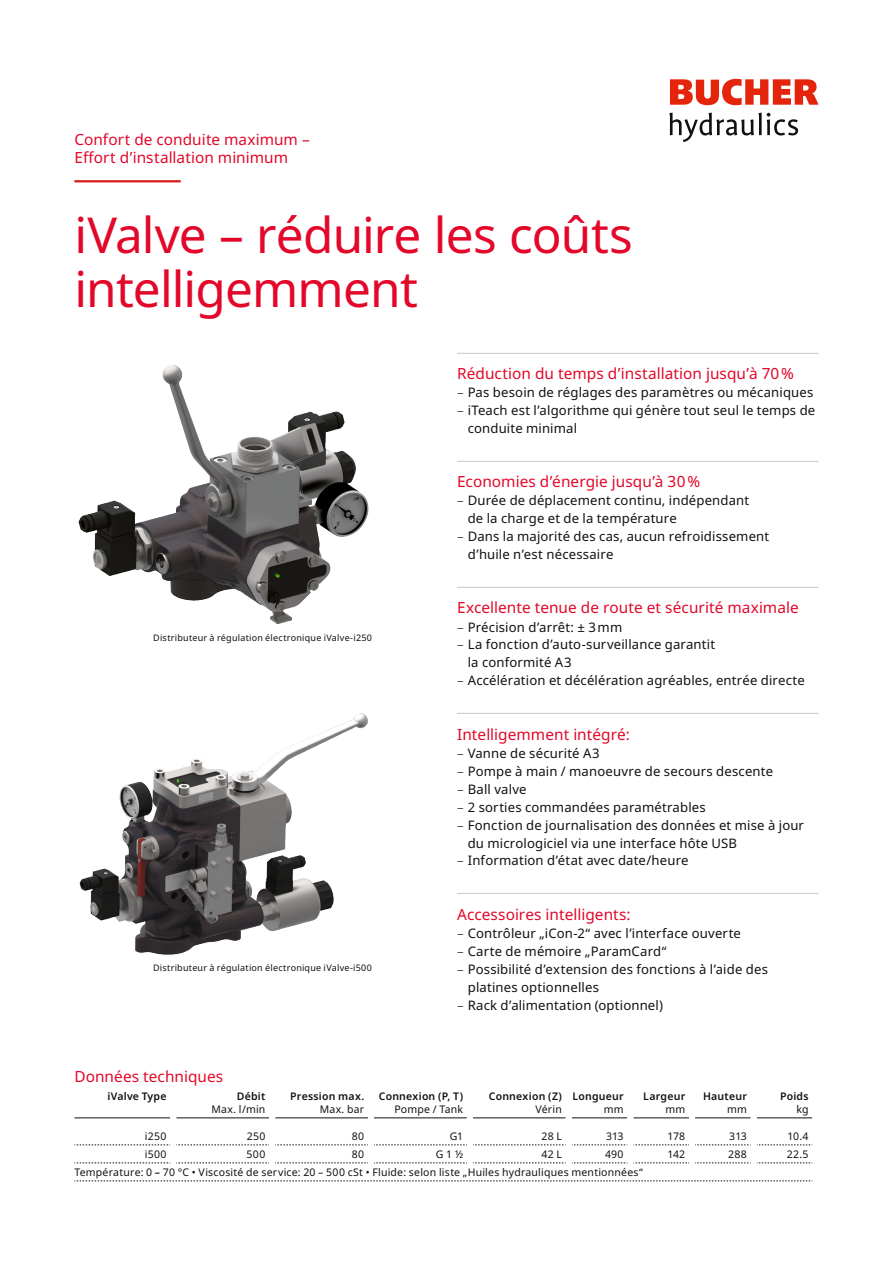
<style>
.page{position:relative;width:893px;height:1263px;background:#fff}
.page>*{position:absolute;margin:0;border:0;box-sizing:border-box;transform-origin:0 0}
.t1{font:49.5px/54px "Noto Sans";letter-spacing:-.015em;color:#e30729}
.t2{font:15.3px/18px "Noto Sans";letter-spacing:.005em;color:#e30729}
.t3{font:13.2px/18px "Noto Sans";letter-spacing:.01em;color:#11110f}
.t4{font:10.5px "Noto Sans";letter-spacing:.02em;color:#11110f}
.t5{font:600 10.5px "Noto Sans";letter-spacing:.02em;color:#11110f}
.t6{font:9px "Noto Sans";letter-spacing:.025em;color:#11110f}
.s1{font-weight:300}
.s2{font-weight:600}
</style>
<div class="page">
<img style="left:78px;top:365px;width:291px;height:259px">
<img style="left:79px;top:713px;width:289px;height:242px">
<hr style="left:457px;top:353px;width:362px;height:1px;background:#cccece">
<hr style="left:457px;top:461px;width:362px;height:1px;background:#cccece">
<hr style="left:457px;top:587px;width:362px;height:1px;background:#cccece">
<hr style="left:457px;top:713px;width:362px;height:1px;background:#cccece">
<hr style="left:457px;top:893px;width:362px;height:1px;background:#cccece">
<hr style="left:74px;top:1117px;width:96px;height:1px;background:#11110f">
<svg style="left:74px;top:1180px;width:738px;height:1px"></svg>
<hr style="left:176px;top:1117px;width:93px;height:1px;background:#11110f">
<hr style="left:275px;top:1117px;width:93px;height:1px;background:#11110f">
<hr style="left:374px;top:1117px;width:93px;height:1px;background:#11110f">
<hr style="left:473px;top:1117px;width:93px;height:1px;background:#11110f">
<hr style="left:572px;top:1117px;width:55px;height:1px;background:#11110f">
<hr style="left:633px;top:1117px;width:56px;height:1px;background:#11110f">
<hr style="left:695px;top:1117px;width:56px;height:1px;background:#11110f">
<hr style="left:757px;top:1117px;width:55px;height:1px;background:#11110f">
<svg style="left:74px;top:1144px;width:195px;height:1px"></svg>
<svg style="left:275px;top:1144px;width:93px;height:1px"></svg>
<svg style="left:374px;top:1144px;width:93px;height:1px"></svg>
<svg style="left:473px;top:1144px;width:93px;height:1px"></svg>
<svg style="left:572px;top:1144px;width:117px;height:1px"></svg>
<svg style="left:695px;top:1144px;width:56px;height:1px"></svg>
<svg style="left:757px;top:1144px;width:55px;height:1px"></svg>
<svg style="left:74px;top:1162px;width:195px;height:1px"></svg>
<svg style="left:275px;top:1162px;width:93px;height:1px"></svg>
<svg style="left:374px;top:1162px;width:93px;height:1px"></svg>
<svg style="left:473px;top:1162px;width:93px;height:1px"></svg>
<svg style="left:572px;top:1162px;width:117px;height:1px"></svg>
<svg style="left:695px;top:1162px;width:56px;height:1px"></svg>
<svg style="left:757px;top:1162px;width:55px;height:1px"></svg>
<div style="left:170px;top:1118px;width:6px;height:27px;background:#fff"></div>
<div style="left:627px;top:1118px;width:6px;height:27px;background:#fff"></div>
<div style="left:170px;top:1145px;width:6px;height:18px;background:#fff"></div>
<div style="left:627px;top:1145px;width:6px;height:18px;background:#fff"></div>
<hr style="left:74px;top:180px;width:107px;height:2px;background:#d7191e">
<svg style="left:670px;top:79px;width:148px;height:26px"></svg>
<svg style="left:669px;top:113px;width:129px;height:29px"></svg>
<p class="t2" style="left:74px;top:131px;width:237px">Confort de conduite maximum –<br>Effort d’installation minimum</p>
<h1 class="t1" style="left:74px;top:209px;width:560px">iValve – réduire les coûts intelligemment</h1>
<p class="t2" style="left:457px;top:365px;width:338px">Réduction du temps d’installation jusqu’à 70%</p>
<p class="t3" style="left:457px;top:384px;width:358px"><span class="s1">–</span> Pas besoin de réglages des paramètres ou mécaniques</p>
<p class="t3" style="left:468px;top:402px;width:349px;text-indent:-11px"><span class="s1">–</span> iTeach est l’algorithme qui génère tout seul le temps de conduite minimal</p>
<p class="t6" style="left:153px;top:631px;width:220px">Distributeur à régulation électronique iValve-i250</p>
<p class="t6" style="left:153px;top:962px;width:220px">Distributeur à régulation électronique iValve-i500</p>
<p class="t2" style="left:457px;top:473px;width:245px">Economies d’énergie jusqu’à 30%</p>
<p class="t3" style="left:468px;top:492px;width:283px;text-indent:-11px"><span class="s1">–</span> Durée de déplacement continu, indépendant de la charge et de la température</p>
<p class="t3" style="left:468px;top:528px;width:303px;text-indent:-11px"><span class="s1">–</span> Dans la majorité des cas, aucun refroidissement d’huile n’est nécessaire</p>
<p class="t2" style="left:457px;top:599px;width:343px">Excellente tenue de route et sécurité maximale</p>
<p class="t3" style="left:457px;top:618px;width:167px"><span class="s1">–</span> Précision d’arrêt: ± 3mm</p>
<p class="t3" style="left:468px;top:636px;width:249px;text-indent:-11px"><span class="s1">–</span> La fonction d’auto-surveillance garantit la conformité A3</p>
<p class="t3" style="left:457px;top:672px;width:349px"><span class="s1">–</span> Accélération et décélération agréables, entrée directe</p>
<p class="t2" style="left:457px;top:725px;width:174px">Intelligemment intégré:</p>
<p class="t3" style="left:457px;top:744px;width:144px"><span class="s1">–</span> Vanne de sécurité A3</p>
<p class="t3" style="left:457px;top:762px;width:317px"><span class="s1">–</span> Pompe à main / manoeuvre de secours descente</p>
<p class="t3" style="left:457px;top:780px;width:71px"><span class="s1">–</span> Ball valve</p>
<p class="t3" style="left:457px;top:798px;width:250px"><span class="s1">–</span> 2 sorties commandées paramétrables</p>
<p class="t3" style="left:468px;top:816px;width:338px;text-indent:-11px"><span class="s1">–</span> Fonction de journalisation des données et mise à jour du micrologiciel via une interface hôte USB</p>
<p class="t3" style="left:457px;top:852px;width:233px"><span class="s1">–</span> Information d’état avec date/heure</p>
<p class="t2" style="left:457px;top:905px;width:175px">Accessoires intelligents:</p>
<p class="t3" style="left:457px;top:924px;width:285px"><span class="s1">–</span> Contrôleur „iCon-2“ avec l’interface ouverte</p>
<p class="t3" style="left:457px;top:942px;width:211px"><span class="s1">–</span> Carte de mémoire „ParamCard“</p>
<p class="t3" style="left:468px;top:960px;width:302px;text-indent:-11px"><span class="s1">–</span> Possibilité d’extension des fonctions à l’aide des platines optionnelles</p>
<p class="t3" style="left:457px;top:996px;width:207px"><span class="s1">–</span> Rack d’alimentation (optionnel)</p>
<p class="t2" style="left:74px;top:1067px;width:150px">Données techniques</p>
<p class="t5" style="left:107px;top:1089px;width:61px">iValve Type</p>
<p class="t5" style="left:237px;top:1089px;width:30px">Débit</p>
<p class="t4" style="left:212px;top:1102px;width:55px">Max. l/min</p>
<p class="t5" style="left:290px;top:1089px;width:75px">Pression max.</p>
<p class="t4" style="left:320px;top:1102px;width:46px">Max. bar</p>
<p class="t5" style="left:379px;top:1089px;width:86px">Connexion (P, T)</p>
<p class="t4" style="left:394px;top:1102px;width:70px">Pompe / Tank</p>
<p class="t5" style="left:489px;top:1089px;width:75px">Connexion (Z)</p>
<p class="t4" style="left:536px;top:1102px;width:28px">Vérin</p>
<p class="t5" style="left:572px;top:1089px;width:53px">Longueur</p>
<p class="t4" style="left:604px;top:1102px;width:21px">mm</p>
<p class="t5" style="left:643px;top:1089px;width:44px">Largeur</p>
<p class="t4" style="left:665px;top:1102px;width:21px">mm</p>
<p class="t5" style="left:703px;top:1089px;width:45px">Hauteur</p>
<p class="t4" style="left:727px;top:1102px;width:21px">mm</p>
<p class="t5" style="left:780px;top:1089px;width:30px">Poids</p>
<p class="t4" style="left:796px;top:1102px;width:14px">kg</p>
<p class="t4" style="left:145px;top:1129px;width:23px">i250</p>
<p class="t4" style="left:247px;top:1129px;width:20px">250</p>
<p class="t4" style="left:352px;top:1129px;width:14px">80</p>
<p class="t4" style="left:450px;top:1129px;width:15px">G1</p>
<p class="t4" style="left:541px;top:1129px;width:22px">28 L</p>
<p class="t4" style="left:606px;top:1129px;width:19px">313</p>
<p class="t4" style="left:667px;top:1129px;width:19px">178</p>
<p class="t4" style="left:729px;top:1129px;width:19px">313</p>
<p class="t4" style="left:787px;top:1129px;width:23px">10.4</p>
<p class="t4" style="left:145px;top:1147px;width:23px">i500</p>
<p class="t4" style="left:247px;top:1147px;width:20px">500</p>
<p class="t4" style="left:352px;top:1147px;width:14px">80</p>
<p class="t4" style="left:436px;top:1147px;width:29px">G 1 ½</p>
<p class="t4" style="left:541px;top:1147px;width:22px">42 L</p>
<p class="t4" style="left:605px;top:1147px;width:20px">490</p>
<p class="t4" style="left:667px;top:1147px;width:19px">142</p>
<p class="t4" style="left:728px;top:1147px;width:20px">288</p>
<p class="t4" style="left:787px;top:1147px;width:23px">22.5</p>
<p class="t4" style="left:74px;top:1165px;width:570px">Température: 0 <span class="s2">–</span> 70 °C • Viscosité de service: 20 – 500 cSt • Fluide: selon liste „Huiles hydrauliques mentionnées“</p>
</div>
